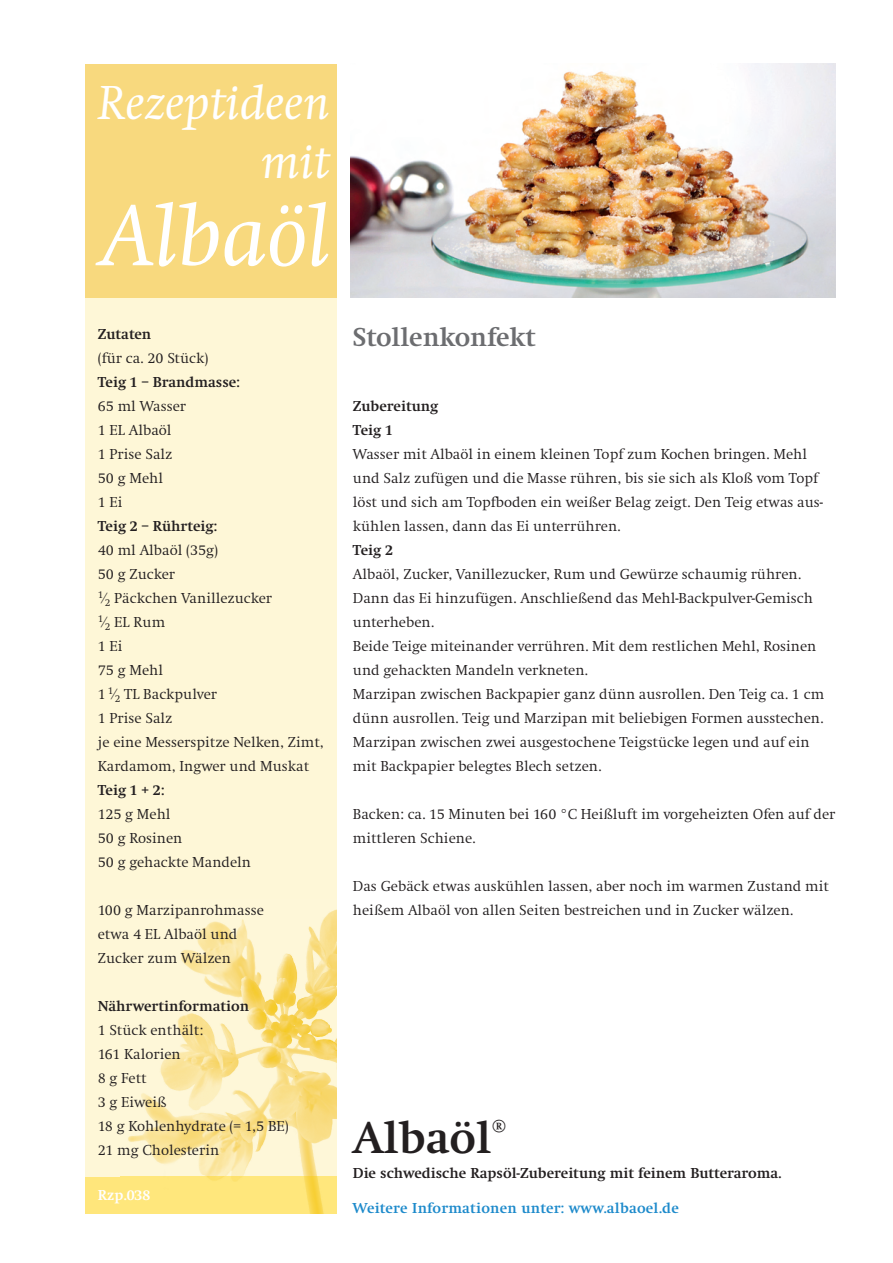
<style>
.page{position:relative;width:893px;height:1263px;background:#fff}
.page>*{position:absolute;margin:0;border:0;box-sizing:border-box;transform-origin:0 0}
.t1{font:italic 90px "Swift";color:#fff}
.t2{font:italic 49.5px/59.4px "Swift";color:#fff;text-align:right}
.t3{font:700 46.2px "Swift";color:#231f20}
.t4{font:700 27px "Swift";color:#6c6d70}
.t5{font:300 15px/24px "Swift";color:#231f20}
.t6{font:700 15px/24px "Swift";color:#231f20}
.t7{font:700 15px "Swift";letter-spacing:.015em;color:#1d8acb}
.t8{font:700 15px "Swift";color:#fff}
</style>
<div class="page">
<div style="left:85px;top:297px;width:252px;height:880px;background:#fef7d7"></div>
<img style="left:120px;top:909px;width:217px;height:268px">
<div style="left:85px;top:64px;width:252px;height:234px;background:#f8d97e"></div>
<div style="left:85px;top:1177px;width:252px;height:36px;background:#ffe67b"></div>
<img style="left:351px;top:64px;width:485px;height:234px">
<h2 class="t2" style="left:98px;top:74px;width:233px">Rezeptideen mit</h2>
<h1 class="t1" style="left:101px;top:187px;width:231px">Albaöl</h1>
<p class="t6" style="left:98px;top:322px;width:55px">Zutaten</p>
<p class="t5" style="left:98px;top:346px;width:112px">(für ca. 20 Stück)</p>
<p class="t6" style="left:98px;top:370px;width:144px">Teig 1 – Brandmasse:</p>
<p class="t5" style="left:98px;top:394px;width:90px">65 ml Wasser<br>1 EL Albaöl<br>1 Prise Salz<br>50 g Mehl<br>1 Ei</p>
<p class="t6" style="left:98px;top:514px;width:121px">Teig 2 – Rührteig:</p>
<p class="t5" style="left:98px;top:538px;width:227px">40 ml Albaöl (35g)<br>50 g Zucker<br><sup>1</sup>⁄<sub>2</sub> Päckchen Vanillezucker<br><sup>1</sup>⁄<sub>2</sub> EL Rum<br>1 Ei<br>75 g Mehl<br>1 <sup>1</sup>⁄<sub>2</sub> TL Backpulver<br>1 Prise Salz<br>je eine Messerspitze Nelken, Zimt,<br>Kardamom, Ingwer und Muskat</p>
<p class="t6" style="left:98px;top:778px;width:68px">Teig 1 + 2:</p>
<p class="t5" style="left:98px;top:802px;width:155px">125 g Mehl<br>50 g Rosinen<br>50 g gehackte Mandeln</p>
<p class="t5" style="left:98px;top:898px;width:168px">100 g Marzipanrohmasse etwa 4 EL Albaöl und<br>Zucker zum Wälzen</p>
<p class="t6" style="left:98px;top:994px;width:153px">Nährwertinformation</p>
<p class="t5" style="left:98px;top:1018px;width:192px">1 Stück enthält:<br>161 Kalorien<br>8 g Fett<br>3 g Eiweiß<br>18 g Kohlenhydrate (= 1,5 BE)<br>21 mg Cholesterin</p>
<p class="t8" style="left:98px;top:1187px;width:54px">Rzp.038</p>
<h3 class="t4" style="left:353px;top:322px;width:184px">Stollenkonfekt</h3>
<p class="t6" style="left:353px;top:394px;width:87px">Zubereitung<br>Teig 1</p>
<p class="t5" style="left:353px;top:442px;width:472px">Wasser mit Albaöl in einem kleinen Topf zum Kochen bringen. Mehl und Salz zufügen und die Masse rühren, bis sie sich als Kloß vom Topf löst und sich am Topfboden ein weißer Belag zeigt. Den Teig etwas aus&shy;kühlen lassen, dann das Ei unterrühren.</p>
<p class="t6" style="left:353px;top:538px;width:41px">Teig 2</p>
<p class="t5" style="left:353px;top:562px;width:473px">Albaöl, Zucker, Vanillezucker, Rum und Gewürze schaumig rühren.<br>Dann das Ei hinzufügen. Anschließend das Mehl-Backpulver-Gemisch unterheben.<br>Beide Teige miteinander verrühren. Mit dem restlichen Mehl, Rosinen und gehackten Mandeln verkneten.<br>Marzipan zwischen Backpapier ganz dünn ausrollen. Den Teig ca. 1 cm dünn ausrollen. Teig und Marzipan mit beliebigen Formen ausstechen.<br>Marzipan zwischen zwei ausgestochene Teigstücke legen und auf ein mit Backpapier belegtes Blech setzen.</p>
<p class="t5" style="left:353px;top:802px;width:484px">Backen: ca. 15 Minuten bei 160 °C Heißluft im vorgeheizten Ofen auf der mittleren Schiene.</p>
<p class="t5" style="left:353px;top:874px;width:477px">Das Gebäck etwas auskühlen lassen, aber noch im warmen Zustand mit heißem Albaöl von allen Seiten bestreichen und in Zucker wälzen.</p>
<h3 class="t3" style="left:353px;top:1113px;width:156px">Albaöl<sup>®</sup></h3>
<p class="t6" style="left:353px;top:1161px;width:430px">Die schwedische Rapsöl-Zubereitung mit feinem Butteraroma.</p>
<p class="t7" style="left:353px;top:1199px;width:327px">Weitere Informationen unter: www.albaoel.de</p>
</div>
